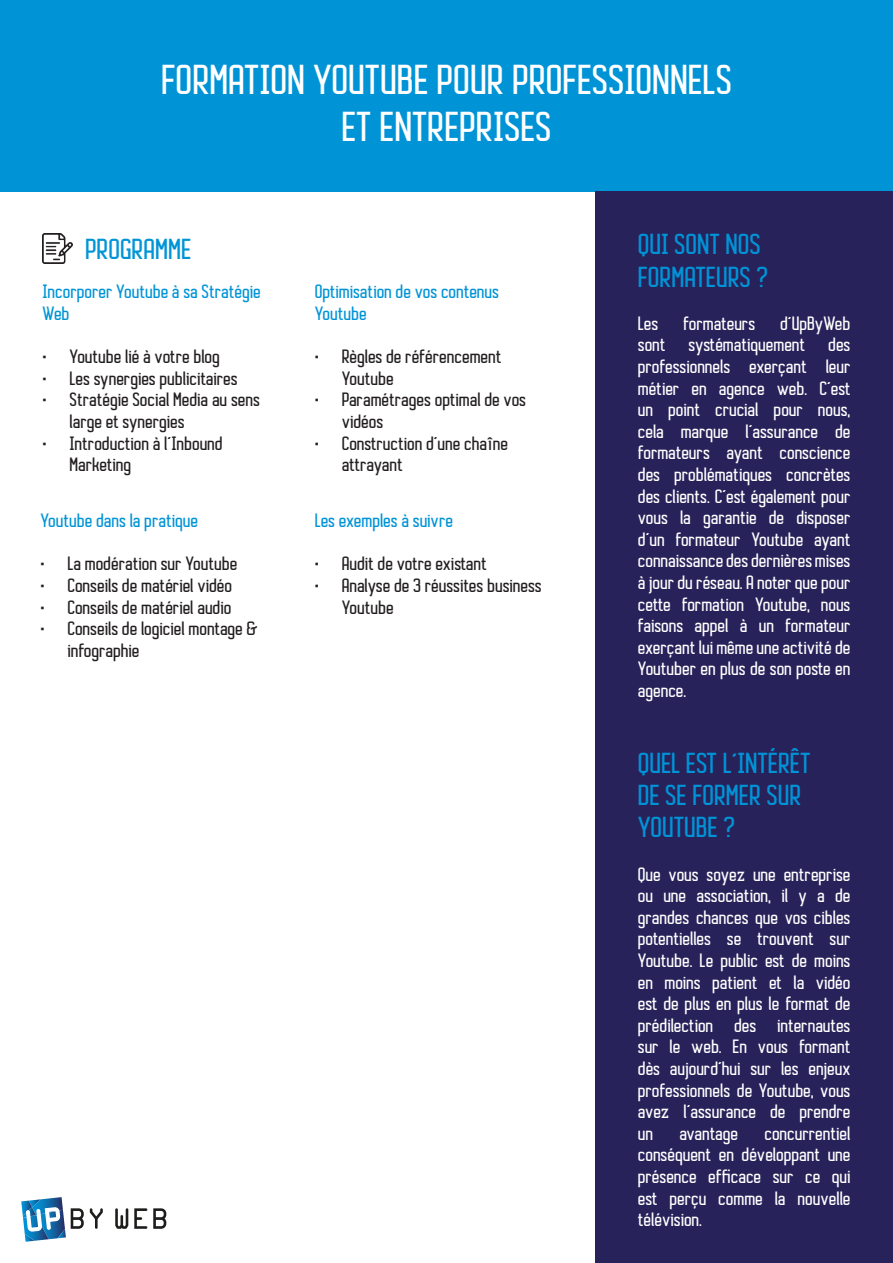
<style>
.page{position:relative;width:893px;height:1263px;background:#fff}
.page>*{position:absolute;margin:0;border:0;box-sizing:border-box;transform-origin:0 0}
.t1{font:700 39px/46.8px "Autobus";color:#fff;text-align:center}
.t2{font:700 27px/32.4px "Autobus";color:#0094d7}
.t3{font:700 18px/21.6px "Autobus";color:#fff;text-align:justify}
.t4{font:700 18px/21.6px "Autobus";color:#231f20}
.t5{font:700 18px/21.6px "Autobus";color:#0094d7}
</style>
<div class="page">
<div style="left:0;top:0;width:893px;height:191px;background:#0094d7"></div>
<div style="left:595px;top:191px;width:298px;height:1072px;background:#28225b"></div>
<img style="left:43px;top:234px;width:29px;height:30px">
<svg style="left:21px;top:1197px;width:63px;height:45px"></svg>
<svg style="left:90px;top:1208px;width:13px;height:21px"></svg>
<svg style="left:115px;top:1208px;width:13px;height:21px"></svg>
<svg style="left:134px;top:1208px;width:13px;height:21px"></svg>
<svg style="left:153px;top:1208px;width:13px;height:21px"></svg>
<p class="t1" style="left:161px;top:57px;width:572px">FORMATION YOUTUBE POUR PROFESSIONNELS<br>ET ENTREPRISES</p>
<p class="t2" style="left:85px;top:233px;width:108px">PROGRAMME</p>
<p class="t5" style="left:43px;top:281px;width:220px">Incorporer Youtube à sa Stratégie<br>Web</p>
<p class="t4" style="left:43px;top:346px;width:179px">• Youtube lié à votre blog</p>
<p class="t4" style="left:43px;top:367px;width:197px">• Les synergies publicitaires</p>
<p class="t4" style="left:70px;top:389px;width:192px;text-indent:-27px">• Stratégie Social Media au sens large et synergies</p>
<p class="t4" style="left:70px;top:432px;width:155px;text-indent:-27px">• Introduction à l’Inbound<br>Marketing</p>
<p class="t5" style="left:40px;top:510px;width:159px">Youtube dans la pratique</p>
<p class="t4" style="left:40px;top:553px;width:198px">• La modération sur Youtube</p>
<p class="t4" style="left:40px;top:575px;width:193px">• Conseils de matériel vidéo</p>
<p class="t4" style="left:40px;top:596px;width:192px">• Conseils de matériel audio</p>
<p class="t4" style="left:67px;top:618px;width:192px;text-indent:-27px">• Conseils de logiciel montage &amp; infographie</p>
<p class="t5" style="left:315px;top:281px;width:186px">Optimisation de vos contenus<br>Youtube</p>
<p class="t4" style="left:342px;top:346px;width:161px;text-indent:-27px">• Règles de référencement<br>Youtube</p>
<p class="t4" style="left:342px;top:389px;width:186px;text-indent:-27px">• Paramétrages optimal de vos vidéos</p>
<p class="t4" style="left:342px;top:432px;width:168px;text-indent:-27px">• Construction d’une chaîne attrayant</p>
<p class="t5" style="left:315px;top:510px;width:140px">Les exemples à suivre</p>
<p class="t4" style="left:315px;top:553px;width:174px">• Audit de votre existant</p>
<p class="t4" style="left:342px;top:575px;width:202px;text-indent:-27px">• Analyse de 3 réussites business<br>Youtube</p>
<p class="t2" style="left:638px;top:228px;width:132px">QUI SONT NOS<br>FORMATEURS ?</p>
<p class="t3" style="left:638px;top:312px;width:22px">Les</p>
<p class="t3" style="left:683px;top:312px;width:73px">formateurs</p>
<p class="t3" style="left:780px;top:312px;width:72px">d’UpByWeb</p>
<p class="t3" style="left:638px;top:334px;width:29px">sont</p>
<p class="t3" style="left:689px;top:334px;width:118px">systématiquement</p>
<p class="t3" style="left:638px;top:334px;width:214px;text-indent:190px">des professionnels exerçant leur métier en agence web. C’est un point crucial pour nous, cela marque l’assurance de formateurs ayant conscience des problématiques concrètes des clients. C’est également pour vous la garantie de disposer d’un formateur Youtube ayant connaissance des dernières mises à jour du réseau. A noter que pour cette formation Youtube, nous faisons appel à un formateur exerçant lui même une activité de Youtuber en plus de son poste en agence.</p>
<p class="t2" style="left:638px;top:747px;width:174px">QUEL EST L’INTÉRÊT<br>DE SE FORMER SUR<br>YOUTUBE ?</p>
<p class="t3" style="left:638px;top:863px;width:214px">Que vous soyez une entreprise ou une association, il y a de grandes chances que vos cibles potentielles se trouvent sur Youtube. Le public est de moins en moins patient et la vidéo est de plus en plus le format de prédilection des internautes sur le web. En vous formant dès aujourd’hui sur les enjeux professionnels de Youtube, vous avez l’assurance de prendre un</p>
<p class="t3" style="left:638px;top:1122px;width:214px;text-indent:127px">concurrentiel conséquent en développant une présence efficace sur ce qui est perçu comme la nouvelle télévision.</p>
<p class="t3" style="left:679px;top:1122px;width:60px">avantage</p>
</div>
